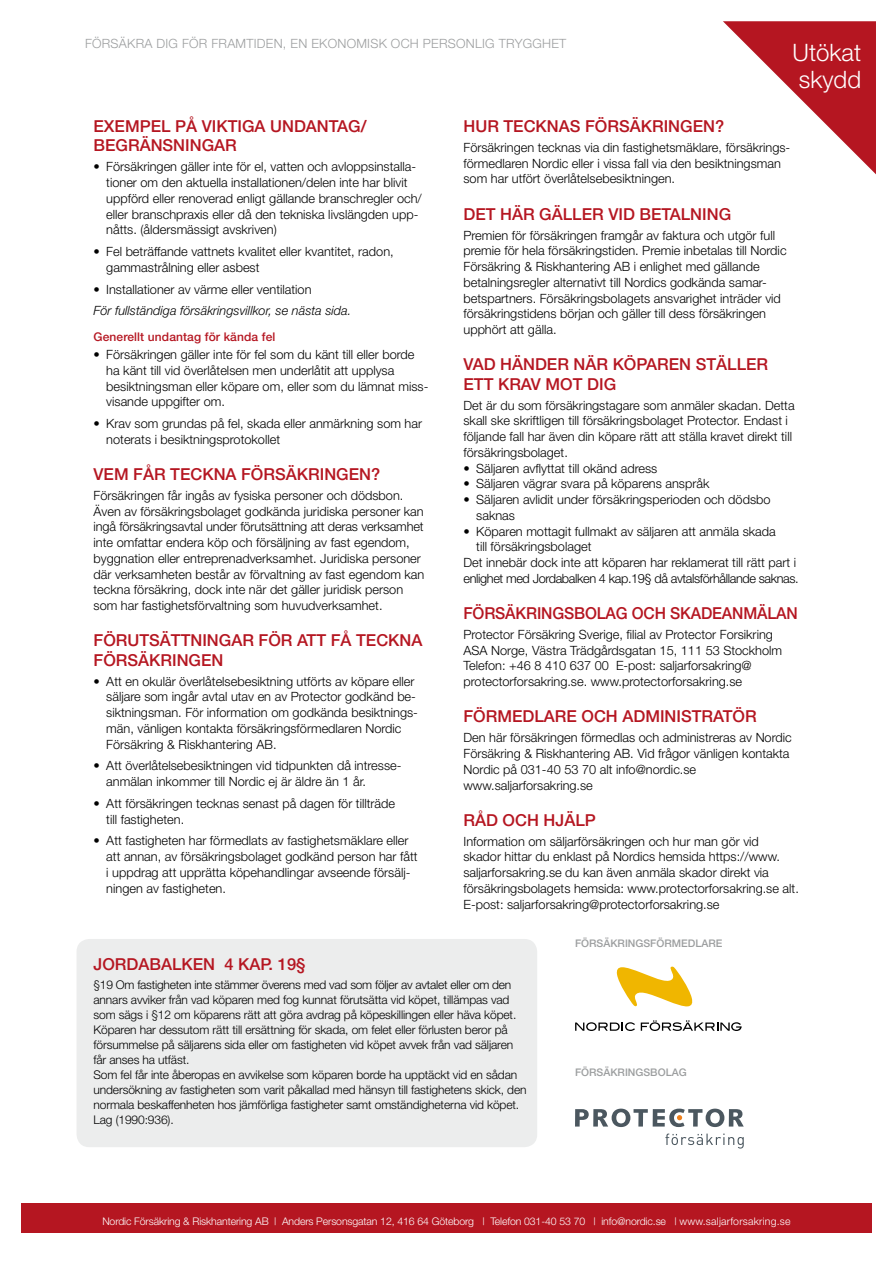
<style>
.page{position:relative;width:893px;height:1263px;background:#fff}
.page>*{position:absolute;margin:0;border:0;box-sizing:border-box;transform-origin:0 0}
.t1{font:300 24px/26.7px "Helvetica Neue";color:#fff}
.t2{font:500 16.5px/19.5px "Helvetica Neue";color:#b51621}
.t3{font:500 16.5px "Helvetica Neue";color:#b51621;scale:.95 1}
.t4{font:300 12.75px/15.8px "Helvetica Neue";color:#000}
.t5{font:300 12.75px "Helvetica Neue";letter-spacing:-.03em;color:#000}
.t6{font:300 12.75px "Helvetica Neue";letter-spacing:.02em;color:#9c9e9f}
.t7{font:italic 300 12.75px "Helvetica Neue";color:#000}
.t8{font:300 12px/15px "Helvetica Neue";letter-spacing:-.01em;color:#000}
.t9{font:500 12px "Helvetica Neue";letter-spacing:.01em;color:#b51621}
.t10{font:300 10.5px "Helvetica Neue";letter-spacing:-.01em;color:#fff}
.t11{font:500 10.5px "Helvetica Neue";color:#9c9e9f}
</style>
<div class="page">
<div style="left:21px;top:1203px;width:851px;height:30px;background:#b51621"></div>
<svg style="left:575px;top:1022px;width:60px;height:9px"></svg>
<svg style="left:641px;top:1020px;width:101px;height:11px"></svg>
<svg style="left:616px;top:966px;width:77px;height:41px"></svg>
<div style="left:77px;top:939px;width:460px;height:208px;background:#eceded;border-radius:13px"></div>
<svg style="left:723px;top:21px;width:153px;height:153px"></svg>
<svg style="left:575px;top:1108px;width:169px;height:19px"></svg>
<svg style="left:665px;top:1133px;width:79px;height:15px"></svg>
<p class="t6" style="left:85px;top:36px;width:483px">FÖRSÄKRA DIG FÖR FRAMTIDEN, EN EKONOMISK OCH PERSONLIG TRYGGHET</p>
<h1 class="t1" style="left:793px;top:39px;width:70px">Utökat skydd</h1>
<p class="t2" style="left:94px;top:116px;width:274px">EXEMPEL PÅ VIKTIGA UNDANTAG/<br>BEGRÄNSNINGAR</p>
<p class="t4" style="left:106px;top:159px;width:317px;text-indent:-13px">• Försäkringen gäller inte för el, vatten och avloppsinstalla&shy;tioner om den aktuella installationen/delen inte har blivit uppförd eller renoverad enligt gällande branschregler och/ eller branschpraxis eller då den tekniska livslängden upp&shy;nåtts. (åldersmässigt avskriven)</p>
<p class="t4" style="left:106px;top:243px;width:289px;text-indent:-13px">• Fel beträffande vattnets kvalitet eller kvantitet, radon, gammastrålning eller asbest</p>
<p class="t4" style="left:94px;top:281px;width:219px">• Installationer av värme eller ventilation</p>
<p class="t7" style="left:94px;top:303px;width:259px">För fullständiga försäkringsvillkor, se nästa sida.</p>
<p class="t9" style="left:94px;top:330px;width:183px">Generellt undantag för kända fel</p>
<p class="t4" style="left:106px;top:346px;width:324px;text-indent:-13px">• Försäkringen gäller inte för fel som du känt till eller borde ha känt till vid överlåtelsen men underlåtit att upplysa besiktningsman eller köpare om, eller som du lämnat miss&shy;visande uppgifter om.</p>
<p class="t4" style="left:106px;top:415px;width:317px;text-indent:-13px">• Krav som grundas på fel, skada eller anmärkning som har noterats i besiktningsprotokollet</p>
<p class="t2" style="left:94px;top:464px;width:288px">VEM FÅR TECKNA FÖRSÄKRINGEN?</p>
<p class="t4" style="left:94px;top:487px;width:332px">Försäkringen får ingås av fysiska personer och dödsbon.<br>Även av försäkringsbolaget godkända juridiska personer kan ingå försäkringsavtal under förutsättning att deras verksamhet inte omfattar endera köp och försäljning av fast egendom, byggnation eller entreprenadverksamhet. Juridiska personer där verksamheten består av förvaltning av fast egendom kan teckna försäkring, dock inte när det gäller juridisk person som har fastighetsförvaltning som huvudverksamhet.</p>
<p class="t2" style="left:94px;top:630px;width:330px">FÖRUTSÄTTNINGAR FÖR ATT FÅ TECKNA<br>FÖRSÄKRINGEN</p>
<p class="t4" style="left:106px;top:673px;width:313px;text-indent:-13px">• Att en okulär överlåtelsebesiktning utförts av köpare eller säljare som ingår avtal utav en av Protector godkänd be&shy;siktningsman. För information om godkända besiktnings&shy;män, vänligen kontakta försäkringsförmedlaren Nordic Försäkring &amp; Riskhantering AB.</p>
<p class="t4" style="left:106px;top:758px;width:297px;text-indent:-13px">• Att överlåtelsebesiktningen vid tidpunkten då intresse&shy;anmälan inkommer till Nordic ej är äldre än 1 år.</p>
<p class="t4" style="left:106px;top:795px;width:290px;text-indent:-13px">• Att försäkringen tecknas senast på dagen för tillträde till fastigheten.</p>
<p class="t4" style="left:106px;top:832px;width:313px;text-indent:-13px">• Att fastigheten har förmedlats av fastighetsmäklare eller att annan, av försäkringsbolaget godkänd person har fått i uppdrag att upprätta köpehandlingar avseende försälj&shy;ningen av fastigheten.</p>
<p class="t2" style="left:463px;top:116px;width:262px">HUR TECKNAS FÖRSÄKRINGEN?</p>
<p class="t4" style="left:463px;top:139px;width:328px">Försäkringen tecknas via din fastighetsmäklare, försäkrings&shy;förmedlaren Nordic eller i vissa fall via den besiktningsman som har utfört överlåtelsebesiktningen.</p>
<p class="t2" style="left:463px;top:204px;width:269px">DET HÄR GÄLLER VID BETALNING</p>
<p class="t4" style="left:463px;top:227px;width:325px">Premien för försäkringen framgår av faktura och utgör full premie för hela försäkringstiden. Premie inbetalas till Nordic Försäkring &amp; Riskhantering AB i enlighet med gällande betalningsregler alternativt till Nordics godkända samar&shy;betspartners. Försäkringsbolagets ansvarighet inträder vid försäkringstidens början och gäller till dess försäkringen upphört att gälla.</p>
<p class="t2" style="left:463px;top:354px;width:306px">VAD HÄNDER NÄR KÖPAREN STÄLLER<br>ETT KRAV MOT DIG</p>
<p class="t4" style="left:463px;top:397px;width:333px">Det är du som försäkringstagare som anmäler skadan. Detta skall ske skriftligen till försäkringsbolaget Protector. Endast i följande fall har även din köpare rätt att ställa kravet direkt till försäkringsbolaget.</p>
<p class="t4" style="left:463px;top:460px;width:195px">• Säljaren avflyttat till okänd adress</p>
<p class="t4" style="left:463px;top:476px;width:247px">• Säljaren vägrar svara på köparens anspråk</p>
<p class="t4" style="left:476px;top:491px;width:296px;text-indent:-13px">• Säljaren avlidit under försäkringsperioden och dödsbo saknas</p>
<p class="t4" style="left:463px;top:523px;width:314px">• Köparen mottagit fullmakt av säljaren att anmäla skada</p>
<p class="t4" style="left:476px;top:539px;width:117px">till försäkringsbolaget</p>
<p class="t4" style="left:463px;top:554px;width:334px">Det innebär dock inte att köparen har reklamerat till rätt part i</p>
<p class="t5" style="left:463px;top:570px;width:337px">enlighet med Jordabalken 4 kap.19§ då avtalsförhållande saknas.</p>
<p class="t3" style="left:463px;top:603px;width:353px">FÖRSÄKRINGSBOLAG OCH SKADEANMÄLAN</p>
<p class="t4" style="left:463px;top:626px;width:320px">Protector Försäkring Sverige, filial av Protector Forsikring ASA Norge, Västra Trädgårdsgatan 15, 111 53 Stockholm Telefon: +46 8 410 637 00 E-post: saljarforsakring@ protectorforsakring.se. www.protectorforsakring.se</p>
<p class="t2" style="left:463px;top:706px;width:295px">FÖRMEDLARE OCH ADMINISTRATÖR</p>
<p class="t4" style="left:463px;top:730px;width:330px">Den här försäkringen förmedlas och administreras av Nordic Försäkring &amp; Riskhantering AB. Vid frågor vänligen kontakta Nordic på 031-40 53 70 alt info@nordic.se www.saljarforsakring.se</p>
<p class="t2" style="left:463px;top:810px;width:134px">RÅD OCH HJÄLP</p>
<p class="t4" style="left:463px;top:833px;width:337px">Information om säljarförsäkringen och hur man gör vid skador hittar du enklast på Nordics hemsida https://www. saljarforsakring.se du kan även anmäla skador direkt via försäkringsbolagets hemsida: www.protectorforsakring.se alt.<br>E-post: saljarforsakring@protectorforsakring.se</p>
<p class="t11" style="left:575px;top:937px;width:149px">FÖRSÄKRINGSFÖRMEDLARE</p>
<p class="t2" style="left:94px;top:954px;width:213px">JORDABALKEN 4 KAP. 19§</p>
<p class="t8" style="left:94px;top:977px;width:434px">§19 Om fastigheten inte stämmer överens med vad som följer av avtalet eller om den annars avviker från vad köparen med fog kunnat förutsätta vid köpet, tillämpas vad som sägs i §12 om köparens rätt att göra avdrag på köpeskillingen eller häva köpet.<br>Köparen har dessutom rätt till ersättning för skada, om felet eller förlusten beror på försummelse på säljarens sida eller om fastigheten vid köpet avvek från vad säljaren får anses ha utfäst.<br>Som fel får inte åberopas en avvikelse som köparen borde ha upptäckt vid en sådan undersökning av fastigheten som varit påkallad med hänsyn till fastighetens skick, den normala beskaffenheten hos jämförliga fastigheter samt omständigheterna vid köpet.<br>Lag (1990:936).</p>
<p class="t11" style="left:575px;top:1066px;width:113px">FÖRSÄKRINGSBOLAG</p>
<p class="t10" style="left:102px;top:1214px;width:690px">Nordic Försäkring &amp; Riskhantering AB | Anders Personsgatan 12, 416 64 Göteborg | Telefon 031-40 53 70 | info@nordic.se | www.saljarforsakring.se</p>
</div>
